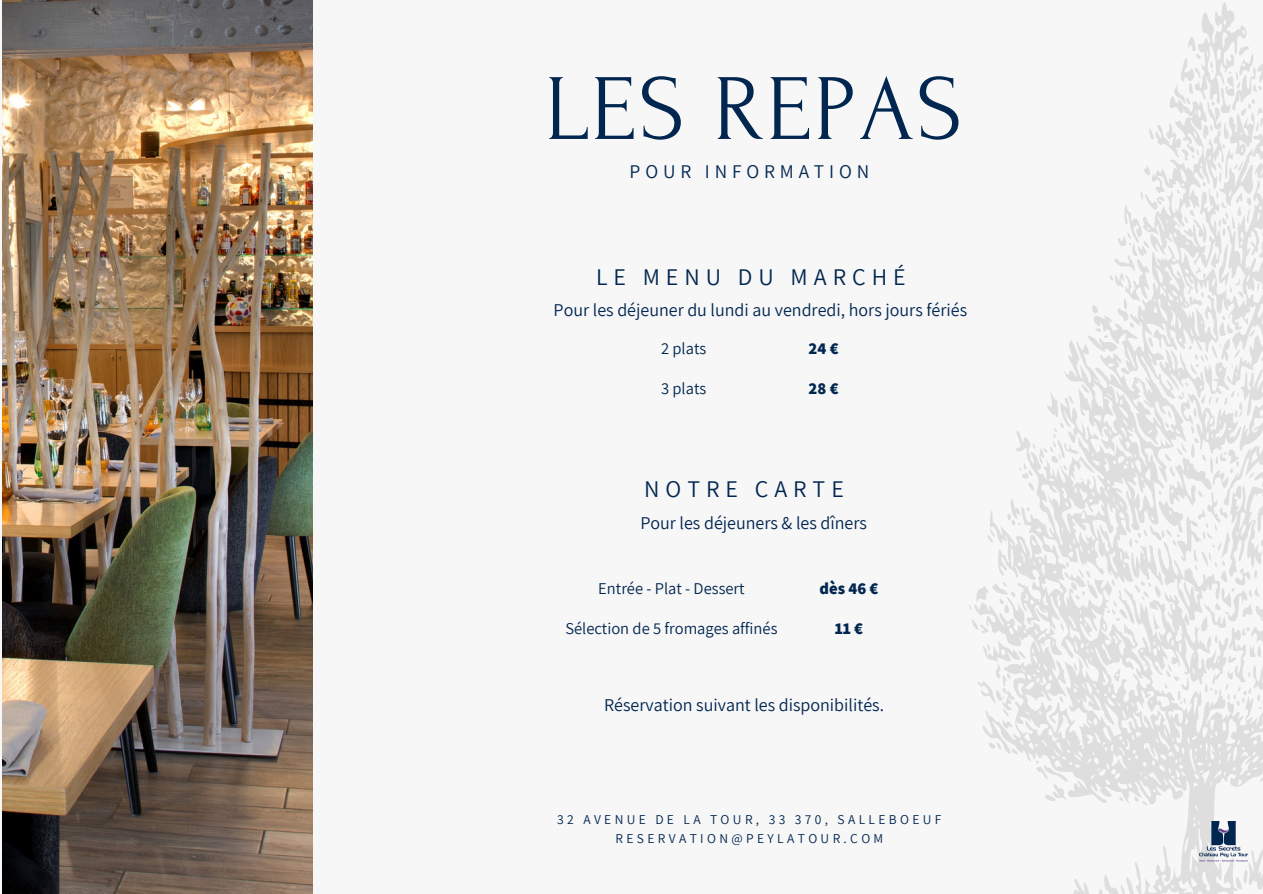
<style>
.page{position:relative;width:1263px;height:894px;background:#fff}
.page>*{position:absolute;margin:0;border:0;box-sizing:border-box;transform-origin:0 0}
.t1{font:93.6px "Forum";letter-spacing:.025em;color:#012650}
.t2{font:23.85px "Assistant";letter-spacing:.25em;color:#012650}
.t3{font:19.35px "Assistant";letter-spacing:.25em;color:#012650}
.t4{font:18px "Assistant";color:#012650}
.t5{font:16.5px "Assistant";color:#012650}
.t6{font:800 16.5px "Assistant";color:#012650}
.t7{font:13.5px/18px "Assistant";letter-spacing:.25em;color:#012650;text-align:center}
</style>
<div class="page">
<div style="left:0;top:0;width:1263px;height:893px;background:#f7f7f7"></div>
<img style="left:2px;top:0;width:311px;height:893px">
<svg style="left:969px;top:2px;width:294px;height:891px"></svg>
<img style="left:1200px;top:821px;width:47px;height:40px">
<p class="t1" style="left:545px;top:59px;width:419px">LES REPAS</p>
<p class="t3" style="left:630px;top:158px;width:241px">POUR INFORMATION</p>
<p class="t2" style="left:596px;top:260px;width:311px">LE MENU DU MARCHÉ</p>
<p class="t4" style="left:554px;top:298px;width:415px">Pour les déjeuner du lundi au vendredi, hors jours fériés</p>
<p class="t5" style="left:661px;top:337px;width:47px">2 plats</p>
<p class="t5" style="left:661px;top:377px;width:47px">3 plats</p>
<p class="t6" style="left:809px;top:337px;width:31px">24€</p>
<p class="t6" style="left:809px;top:377px;width:31px">28€</p>
<p class="t2" style="left:644px;top:473px;width:201px">NOTRE CARTE</p>
<p class="t4" style="left:640px;top:510px;width:228px">Pour les déjeuners &amp; les dîners</p>
<p class="t5" style="left:598px;top:576px;width:148px">Entrée - Plat - Dessert</p>
<p class="t5" style="left:565px;top:617px;width:214px">Sélection de 5 fromages affinés</p>
<p class="t6" style="left:819px;top:576px;width:60px">dès 46 €</p>
<p class="t6" style="left:835px;top:617px;width:30px">11€</p>
<p class="t4" style="left:604px;top:692px;width:281px">Réservation suivant les disponibilités.</p>
<p class="t7" style="left:557px;top:810px;width:386px">32 AVENUE DE LA TOUR, 33 370, SALLEBOEUF<br>RESERVATION@PEYLATOUR.COM</p>
</div>
